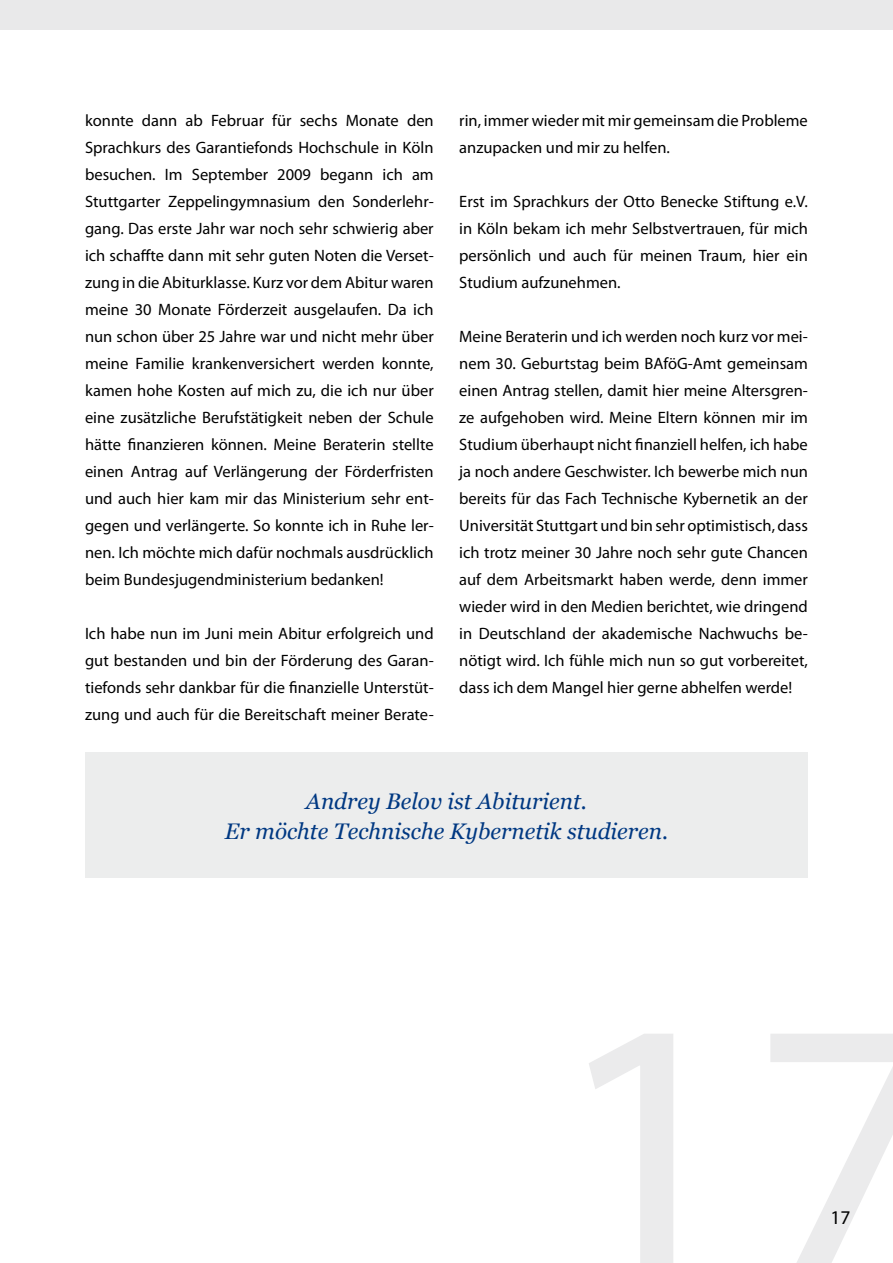
<style>
.page{position:relative;width:893px;height:1263px;background:#fff}
.page>*{position:absolute;margin:0;border:0;box-sizing:border-box;transform-origin:0 0}
.t1{font:italic 22.5px/30px "Georgia";color:#003882;text-align:center}
.t2{font:19.5px "Myriad Pro";color:#000}
.t3{font:16.5px/27px "Myriad Pro";color:#000;text-align:justify}
</style>
<div class="page">
<div style="left:0;top:0;width:893px;height:30px;background:#e9e9ea"></div>
<div style="left:85px;top:753px;width:723px;height:125px;background:#eceded"></div>
<p class="t3" style="left:85px;top:107px;width:350px">konnte dann ab Februar für sechs Monate den Sprachkurs des Garantiefonds Hochschule in Köln besuchen. Im September 2009 begann ich am Stuttgarter Zeppelingymnasium den Sonderlehr&shy;gang. Das erste Jahr war noch sehr schwierig aber ich schaffte dann mit sehr guten Noten die Verset&shy;zung in die Abiturklasse. Kurz vor dem Abitur waren meine 30 Monate Förderzeit ausgelaufen. Da ich nun schon über 25 Jahre war und nicht mehr über meine Familie krankenversichert werden konnte, kamen hohe Kosten auf mich zu, die ich nur über eine zusätzliche Berufstätigkeit neben der Schule hätte finanzieren können. Meine Beraterin stellte einen Antrag auf Verlängerung der Förderfristen und auch hier kam mir das Ministerium sehr ent&shy;gegen und verlängerte. So konnte ich in Ruhe ler&shy;nen. Ich möchte mich dafür nochmals ausdrücklich beim Bundesjugendministerium bedanken!</p>
<p class="t3" style="left:85px;top:620px;width:350px">Ich habe nun im Juni mein Abitur erfolgreich und gut bestanden und bin der Förderung des Garan&shy;tiefonds sehr dankbar für die finanzielle Unterstüt&shy;zung und auch für die Bereitschaft meiner Berate-</p>
<p class="t3" style="left:459px;top:107px;width:350px">rin, immer wieder mit mir gemeinsam die Probleme anzupacken und mir zu helfen.</p>
<p class="t3" style="left:459px;top:188px;width:350px">Erst im Sprachkurs der Otto Benecke Stiftung e.V. in Köln bekam ich mehr Selbstvertrauen, für mich persönlich und auch für meinen Traum, hier ein Studium aufzunehmen.</p>
<p class="t3" style="left:459px;top:323px;width:350px">Meine Beraterin und ich werden noch kurz vor mei&shy;nem 30. Geburtstag beim BAföG-Amt gemeinsam einen Antrag stellen, damit hier meine Altersgren&shy;ze aufgehoben wird. Meine Eltern können mir im Studium überhaupt nicht finanziell helfen, ich habe ja noch andere Geschwister. Ich bewerbe mich nun bereits für das Fach Technische Kybernetik an der Universität Stuttgart und bin sehr optimistisch, dass ich trotz meiner 30 Jahre noch sehr gute Chancen auf dem Arbeitsmarkt haben werde, denn immer wieder wird in den Medien berichtet, wie dringend in Deutschland der akademische Nachwuchs be&shy;nötigt wird. Ich fühle mich nun so gut vorbereitet, dass ich dem Mangel hier gerne abhelfen werde!</p>
<h1 class="t1" style="left:225px;top:786px;width:445px">Andrey Belov ist Abiturient.<br>Er möchte Technische Kybernetik studieren.</h1>
<p class="t2" style="left:830px;top:1205px;width:22px">17</p>
</div>
